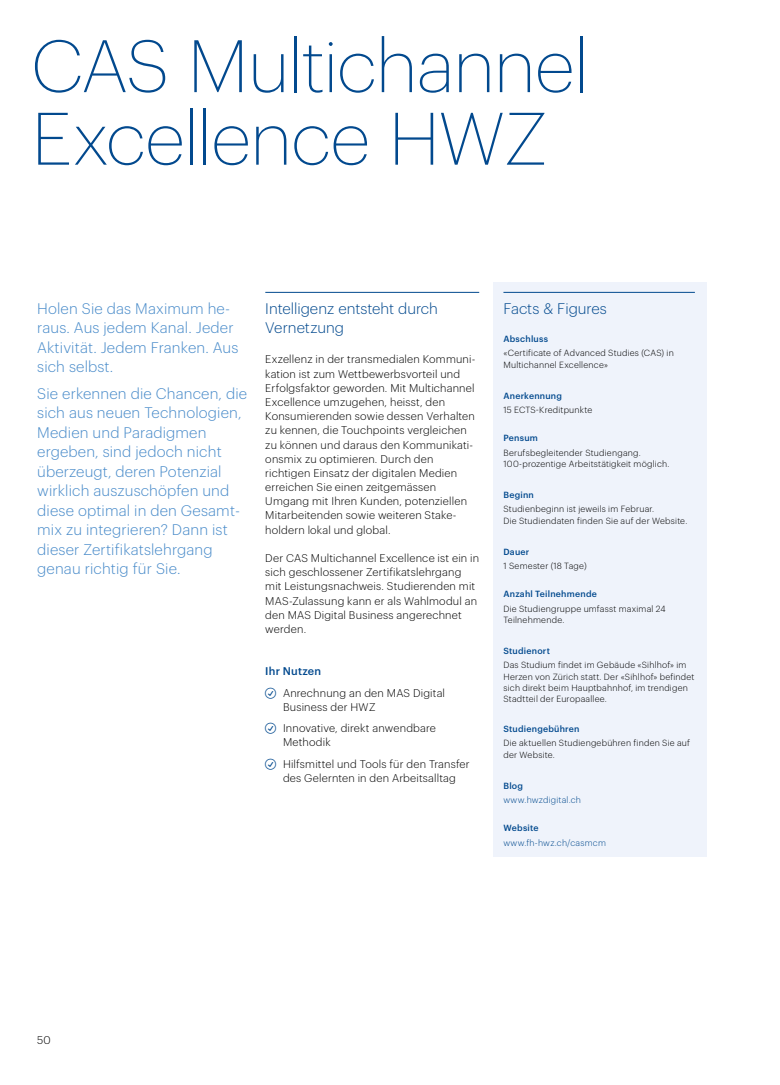
<style>
.page{position:relative;width:780px;height:1085px;background:#fff}
.page>*{position:absolute;margin:0;border:0;box-sizing:border-box;transform-origin:0 0}
._01_Headline_58_58pt{font:200 72.5px/72.5px "Graphik";letter-spacing:-.015em;color:#02498e}
._05_Lead_12_15_5pt{font:300 15px/19.4px "Graphik";letter-spacing:.01em;color:#478ac9}
._04_Zwischentitel_12{font:300 15px/19.4px "Graphik";color:#02498e}
._06_Copy_8_75pt{font:300 11px/14.1px "Graphik";letter-spacing:.02em;color:#000}
._07_Aufzählung_manue{font:300 11px/14.1px "Graphik";letter-spacing:.015em;color:#000}
._06_Copy_8_75pt-2{font:500 11px "Graphik";letter-spacing:.015em;color:#02498e}
._08_Klein_Copy_7_9pt{font:300 8.75px/11.2px "Graphik";letter-spacing:.025em;color:#000}
._08_Klein_Copy_7_9pt-2{font:500 8.75px "Graphik";letter-spacing:.025em;color:#02498e}
._08_Klein_Copy_7_9pt-3{font:300 8.75px "Graphik";letter-spacing:.025em;color:#02498e}
</style>
<div class="page">
<div style="left:493px;top:282px;width:214px;height:574px;background:#eff3fb"></div>
<hr style="left:265px;top:292px;width:214px;height:1px;background:#02498e">
<hr style="left:503px;top:292px;width:191px;height:1px;background:#02498e">
<p class="_01_Headline_58_58pt" style="left:31px;top:24px;width:559px">CAS Multichannel<br>Excellence HWZ</p>
<p class="_05_Lead_12_15_5pt" style="left:37px;top:297px;width:203px">Holen Sie das Maximum he&shy;raus. Aus jedem Kanal. Jeder<br>Aktivität. Jedem Franken. Aus sich selbst.</p>
<p class="_05_Lead_12_15_5pt" style="left:37px;top:382px;width:211px">Sie erkennen die Chancen, die sich aus neuen Technologien,<br>Medien und Paradigmen ergeben, sind jedoch nicht</p>
<p class="_05_Lead_12_15_5pt" style="left:37px;top:460px;width:204px">überzeugt, deren Potenzial wirklich auszuschöpfen und diese optimal in den Gesamt&shy;mix zu integrieren? Dann ist</p>
<p class="_05_Lead_12_15_5pt" style="left:37px;top:538px;width:177px">dieser Zertifikatslehrgang genau richtig für Sie.</p>
<p class="_04_Zwischentitel_12" style="left:265px;top:297px;width:174px">Intelligenz entsteht durch<br>Vernetzung</p>
<p class="_06_Copy_8_75pt" style="left:265px;top:351px;width:211px">Exzellenz in der transmedialen Kommuni&shy;kation ist zum Wettbewerbsvorteil und</p>
<p class="_06_Copy_8_75pt" style="left:265px;top:380px;width:211px">Erfolgsfaktor geworden. Mit Multichannel<br>Excellence umzugehen, heisst, den</p>
<p class="_06_Copy_8_75pt" style="left:265px;top:408px;width:211px">Konsumierenden sowie dessen Verhalten zu kennen, die Touchpoints vergleichen zu können und daraus den Kommunikati&shy;onsmix zu optimieren. Durch den richtigen Einsatz der digitalen Medien erreichen Sie einen zeitgemässen Umgang mit Ihren Kunden, potenziellen Mitarbeitenden sowie weiteren Stake&shy;holdern lokal und global.</p>
<p class="_06_Copy_8_75pt" style="left:265px;top:550px;width:215px">Der CAS Multichannel Excellence ist ein in sich geschlossener Zertifikatslehrgang mit Leistungsnachweis. Studierenden mit MAS-Zulassung kann er als Wahlmodul an den MAS Digital Business angerechnet werden.</p>
<p class="_06_Copy_8_75pt-2" style="left:265px;top:663px;width:57px">Ihr Nutzen</p>
<p class="_07_Aufzählung_manue" style="left:283px;top:684px;width:163px">Anrechnung an den MAS Digital<br>Business der HWZ</p>
<p class="_07_Aufzählung_manue" style="left:283px;top:720px;width:154px">Innovative, direkt anwendbare</p>
<p class="_07_Aufzählung_manue" style="left:283px;top:734px;width:49px">Methodik</p>
<p class="_07_Aufzählung_manue" style="left:283px;top:755px;width:188px">Hilfsmittel und Tools für den Transfer des Gelernten in den Arbeitsalltag</p>
<p class="_04_Zwischentitel_12" style="left:503px;top:297px;width:105px">Facts &amp; Figures</p>
<p class="_08_Klein_Copy_7_9pt-2" style="left:503px;top:332px;width:46px">Abschluss</p>
<p class="_08_Klein_Copy_7_9pt" style="left:503px;top:347px;width:172px">«Certificate of Advanced Studies (CAS) in<br>Multichannel Excellence»</p>
<p class="_08_Klein_Copy_7_9pt-2" style="left:503px;top:389px;width:60px">Anerkennung</p>
<p class="_08_Klein_Copy_7_9pt" style="left:503px;top:403px;width:90px">15 ECTS-Kreditpunkte</p>
<p class="_08_Klein_Copy_7_9pt-2" style="left:503px;top:431px;width:36px">Pensum</p>
<p class="_08_Klein_Copy_7_9pt" style="left:503px;top:446px;width:167px">Berufsbegleitender Studiengang.<br>100-prozentige Arbeitstätigkeit möglich.</p>
<p class="_08_Klein_Copy_7_9pt-2" style="left:503px;top:488px;width:32px">Beginn</p>
<p class="_08_Klein_Copy_7_9pt" style="left:503px;top:503px;width:185px">Studienbeginn ist jeweils im Februar.<br>Die Studiendaten finden Sie auf der Website.</p>
<p class="_08_Klein_Copy_7_9pt-2" style="left:503px;top:545px;width:27px">Dauer</p>
<p class="_08_Klein_Copy_7_9pt" style="left:503px;top:559px;width:85px">1 Semester (18 Tage)</p>
<p class="_08_Klein_Copy_7_9pt-2" style="left:503px;top:587px;width:95px">Anzahl Teilnehmende</p>
<p class="_08_Klein_Copy_7_9pt" style="left:503px;top:602px;width:164px">Die Studiengruppe umfasst maximal 24<br>Teilnehmende.</p>
<p class="_08_Klein_Copy_7_9pt-2" style="left:503px;top:644px;width:48px">Studienort</p>
<p class="_08_Klein_Copy_7_9pt" style="left:503px;top:658px;width:193px">Das Studium findet im Gebäude «Sihlhof» im Herzen von Zürich statt. Der «Sihlhof» befindet sich direkt beim Hauptbahnhof, im trendigen Stadtteil der Europaallee.</p>
<p class="_08_Klein_Copy_7_9pt-2" style="left:503px;top:722px;width:78px">Studiengebühren</p>
<p class="_08_Klein_Copy_7_9pt" style="left:503px;top:736px;width:188px">Die aktuellen Studiengebühren finden Sie auf der Website.</p>
<p class="_08_Klein_Copy_7_9pt-2" style="left:503px;top:779px;width:21px">Blog</p>
<p class="_08_Klein_Copy_7_9pt-3" style="left:503px;top:793px;width:79px">www.hwzdigital.ch</p>
<p class="_08_Klein_Copy_7_9pt-2" style="left:503px;top:821px;width:37px">Website</p>
<p class="_08_Klein_Copy_7_9pt-3" style="left:503px;top:836px;width:104px">www.fh-hwz.ch/casmcm</p>
<p class="_06_Copy_8_75pt" style="left:37px;top:1032px;width:15px">50</p>
</div>
